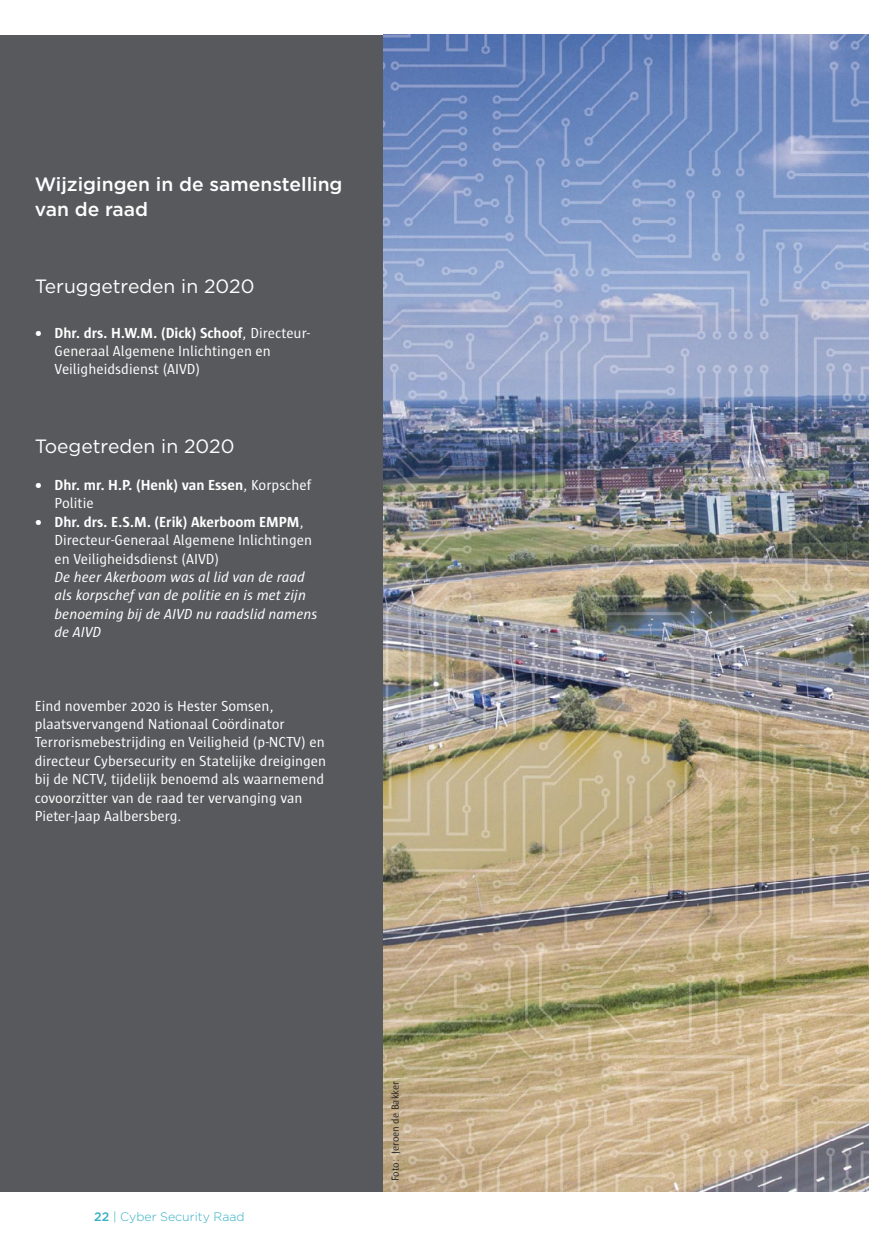
<style>
.page{position:relative;width:869px;height:1241px;background:#fff}
.page>*{position:absolute;margin:0;border:0;box-sizing:border-box;transform-origin:0 0}
.t1{font:500 19.25px "Gotham";color:#fff}
.t2{font:19.25px "Gotham";color:#fff}
.t3{font:14.88px/18.4px "Sun";color:#fff}
.t4{font:italic 14.88px/18.4px "Sun";color:#fff}
.t5{font:700 14.88px/18.4px "Sun";color:#fff}
.t6{font:300 12.25px "Gotham";color:#34afc4}
.t7{font:10.5px "Sun";color:#272526}
.s1{font-weight:700}
.s2{font-weight:400}
.s3{font-weight:500}
</style>
<div class="page">
<div style="left:0;top:35px;width:434px;height:1156px;background:#58595c"></div>
<img style="left:383px;top:35px;width:485px;height:1156px">
<p class="t1" style="left:35px;top:176px;width:309px">Wijzigingen in de samenstelling</p>
<p class="t1" style="left:35px;top:202px;width:115px">van de raad</p>
<p class="t2" style="left:35px;top:279px;width:221px">Teruggetreden in 2020</p>
<p class="t3" style="left:55px;top:324px;width:257px;text-indent:-20px"><span class="s1">• Dhr. drs. H.W.M. (Dick) Schoof</span>, Directeur-<br>Generaal Algemene Inlichtingen en<br>Veiligheidsdienst (AIVD)</p>
<p class="t2" style="left:35px;top:439px;width:201px">Toegetreden in 2020</p>
<p class="t5" style="left:55px;top:477px;width:258px;text-indent:-20px">• Dhr. mr. H.P. (Henk) van Essen<span class="s2">, Korpschef<br>Politie</span></p>
<p class="t3" style="left:55px;top:513px;width:259px;text-indent:-20px"><span class="s1">• Dhr. drs. E.S.M. (Erik) Akerboom EMPM</span>,<br>Directeur-Generaal Algemene Inlichtingen</p>
<p class="t3" style="left:55px;top:550px;width:166px">en Veiligheidsdienst (AIVD)</p>
<p class="t4" style="left:55px;top:568px;width:251px">De heer Akerboom was al lid van de raad</p>
<p class="t4" style="left:55px;top:587px;width:264px">als korpschef van de politie en is met zijn benoeming bij de AIVD nu raadslid namens</p>
<p class="t4" style="left:55px;top:623px;width:48px">de AIVD</p>
<p class="t3" style="left:35px;top:697px;width:293px">Eind november 2020 is Hester Somsen, plaatsvervangend Nationaal Coördinator Terrorismebestrijding en Veiligheid (p-NCTV) en directeur Cybersecurity en Statelijke dreigingen</p>
<p class="t3" style="left:35px;top:770px;width:291px">bij de NCTV, tijdelijk benoemd als waarnemend covoorzitter van de raad ter vervanging van</p>
<p class="t3" style="left:35px;top:807px;width:148px">Pieter-Jaap Aalbersberg.</p>
<p class="t6" style="left:94px;top:1209px;width:152px"><span class="s3">22</span> | Cyber Security Raad</p>
<p class="t7" style="left:391px;top:1180px;width:101px;rotate:-90deg">Foto: Jeroen de Bakker</p>
</div>
